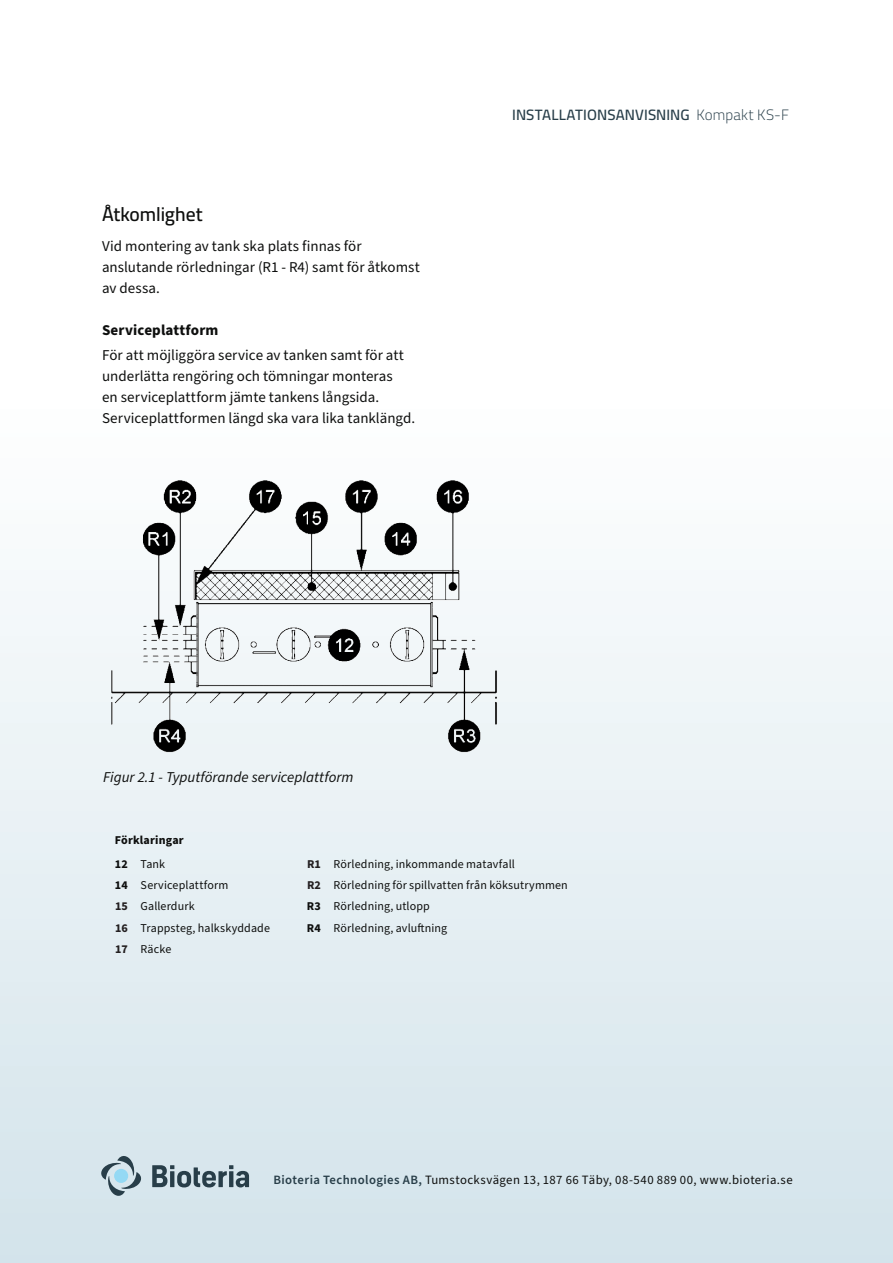
<style>
.page{position:relative;width:893px;height:1263px;background:#fff}
.page>*{position:absolute;margin:0;border:0;box-sizing:border-box;transform-origin:0 0}
.Underrubrik{font:600 19.5px "Cairo";letter-spacing:-.005em;color:#0e0f0e}
.Brödtext{font:15px/21px "Source Sans Pro";color:#0e0f0e}
.Brödtext-2{font:italic 15px "Source Sans Pro";color:#0e0f0e}
.t1{font:600 15px "Cairo";letter-spacing:.005em;color:#283e49}
.Bröd_rubrik{font:700 15px "Source Sans Pro";letter-spacing:.01em;color:#0e0f0e}
.t2{font:12.75px "Source Sans Pro";letter-spacing:.03em;color:#0e0f0e}
.Tabell_-_Bröd{font:12px "Source Sans Pro";letter-spacing:.01em;color:#0e0f0e}
.Tabell_-_Bröd-2{font:700 12px "Source Sans Pro";letter-spacing:.015em;color:#0e0f0e}
.t3{font:700 12px "Source Sans Pro";color:#231f20}
.s1{font-weight:300}
.s2{font-weight:600;color:#283e49}
</style>
<div class="page">
<div style="left:0;top:401px;width:893px;height:862px;background:linear-gradient(to bottom,#feffff,#d3e3eb)"></div>
<svg style="left:152px;top:1165px;width:97px;height:22px;background:#80929b"></svg>
<svg style="left:98px;top:1153px;width:46px;height:45px;background:#b2c2ca"></svg>
<div style="left:114px;top:1169px;width:14px;height:14px;background:#94d9f4;border-radius:50%"></div>
<img style="left:94px;top:472px;width:413px;height:288px">
<p class="Underrubrik" style="left:102px;top:200px;width:102px">Åtkomlighet</p>
<p class="Brödtext" style="left:102px;top:236px;width:319px">Vid montering av tank ska plats finnas för anslutande rörledningar (R1 - R4) samt för åtkomst av dessa.</p>
<p class="Bröd_rubrik" style="left:102px;top:319px;width:118px">Serviceplattform</p>
<p class="Brödtext" style="left:102px;top:345px;width:315px">För att möjliggöra service av tanken samt för att underlätta rengöring och tömningar monteras<br>en serviceplattform jämte tankens långsida.<br>Serviceplattformen längd ska vara lika tanklängd.</p>
<p class="t1" style="left:512px;top:104px;width:278px">INSTALLATIONSANVISNING <span class="s1">Kompakt KS-F</span></p>
<p class="Brödtext-2" style="left:103px;top:767px;width:252px">Figur 2.1 - Typutförande serviceplattform</p>
<p class="Tabell_-_Bröd-2" style="left:115px;top:832px;width:70px">Förklaringar</p>
<p class="Tabell_-_Bröd-2" style="left:115px;top:856px;width:14px">12</p>
<p class="Tabell_-_Bröd" style="left:141px;top:856px;width:26px">Tank</p>
<p class="t3" style="left:307px;top:856px;width:15px">R1</p>
<p class="Tabell_-_Bröd" style="left:334px;top:856px;width:183px">Rörledning, inkommande matavfall</p>
<p class="Tabell_-_Bröd-2" style="left:115px;top:877px;width:15px">14</p>
<p class="Tabell_-_Bröd" style="left:141px;top:877px;width:89px">Serviceplattform</p>
<p class="t3" style="left:307px;top:877px;width:15px">R2</p>
<p class="Tabell_-_Bröd" style="left:334px;top:877px;width:236px">Rörledning för spillvatten från köksutrymmen</p>
<p class="t3" style="left:115px;top:898px;width:14px">15</p>
<p class="Tabell_-_Bröd" style="left:141px;top:898px;width:56px">Gallerdurk</p>
<p class="Tabell_-_Bröd-2" style="left:307px;top:898px;width:16px">R3</p>
<p class="Tabell_-_Bröd" style="left:334px;top:898px;width:98px">Rörledning, utlopp</p>
<p class="t3" style="left:115px;top:919px;width:14px">16</p>
<p class="Tabell_-_Bröd" style="left:141px;top:920px;width:131px">Trappsteg, halkskyddade</p>
<p class="Tabell_-_Bröd-2" style="left:307px;top:919px;width:15px">R4</p>
<p class="Tabell_-_Bröd" style="left:334px;top:920px;width:115px">Rörledning, avluftning</p>
<p class="t3" style="left:115px;top:941px;width:14px">17</p>
<p class="Tabell_-_Bröd" style="left:141px;top:941px;width:32px">Räcke</p>
<p class="t2" style="left:273px;top:1172px;width:521px"><span class="s2">Bioteria Technologies AB,</span> Tumstocksvägen 13, 187 66 Täby, 08-540 889 00, www.bioteria.se</p>
</div>
